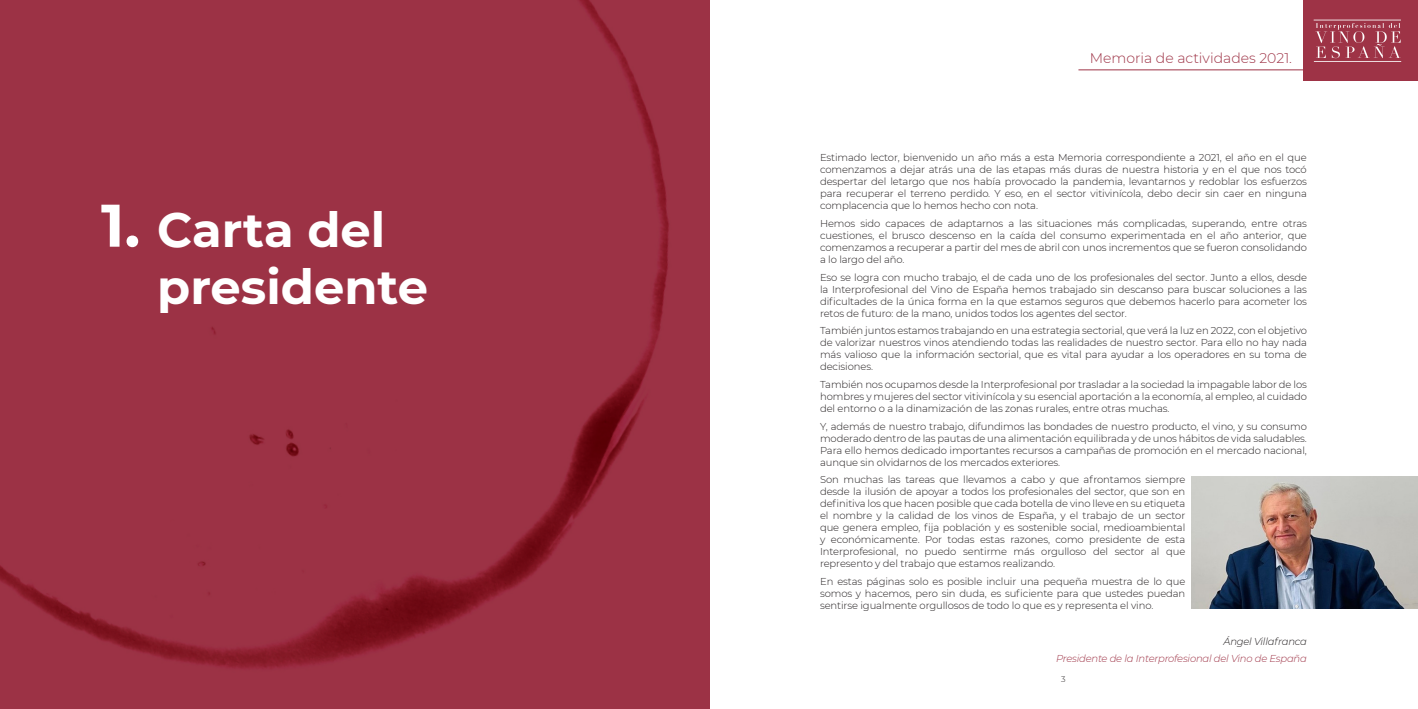
<style>
.page{position:relative;width:1418px;height:709px;background:#fff}
.page>*{position:absolute;margin:0;border:0;box-sizing:border-box;transform-origin:0 0}
.t1{font:700 48px/57.6px "Montserrat";color:#fff}
.t2{font:300 14px "Montserrat";color:#9e3346}
.t3{font:300 10px/12px "Montserrat";letter-spacing:-.01em;color:#231f20;text-align:justify}
.t4{font:italic 300 10px "Montserrat";letter-spacing:-.02em;color:#9e3346}
.t5{font:italic 300 10px "Montserrat";letter-spacing:-.02em;color:#231f20}
.t6{font:300 8px "Montserrat";color:#231f20}
.s1{font-size:60px}
</style>
<div class="page">
<div style="left:1303px;top:0;width:114px;height:80px;background:#9e3346"></div>
<svg style="left:1313px;top:20px;width:88px;height:42px"></svg>
<div style="left:0;top:0;width:709px;height:709px;background:#9c3245"></div>
<hr style="left:1078px;top:70px;width:225px;height:1px;background:#9e3346">
<img style="left:1191px;top:476px;width:226px;height:132px">
<p class="t1" style="left:157px;top:198px;width:272px;text-indent:-56px"><span class="s1">1.</span> Carta del presidente</p>
<p class="t2" style="left:1089px;top:49px;width:204px">Memoria de actividades 2021.</p>
<p class="t3" style="left:820px;top:151px;width:488px">Estimado lector, bienvenido un año más a esta Memoria correspondiente a 2021, el año en el que comenzamos a dejar atrás una de las etapas más duras de nuestra historia y en el que nos tocó despertar del letargo que nos había provocado la pandemia, levantarnos y redoblar los esfuerzos para recuperar el terreno perdido. Y eso, en el sector vitivinícola, debo decir sin caer en ninguna complacencia que lo hemos hecho con nota.</p>
<p class="t3" style="left:820px;top:217px;width:488px">Hemos sido capaces de adaptarnos a las situaciones más complicadas, superando, entre otras cuestiones, el brusco descenso en la caída del consumo experimentada en el año anterior, que comenzamos a recuperar a partir del mes de abril con unos incrementos que se fueron consolidando a lo largo del año.</p>
<p class="t3" style="left:820px;top:271px;width:488px">Eso se logra con mucho trabajo, el de cada uno de los profesionales del sector. Junto a ellos, desde la Interprofesional del Vino de España hemos trabajado sin descanso para buscar soluciones a las dificultades de la única forma en la que estamos seguros que debemos hacerlo para acometer los retos de futuro: de la mano, unidos todos los agentes del sector.</p>
<p class="t3" style="left:820px;top:324px;width:488px">También juntos estamos trabajando en una estrategia sectorial, que verá la luz en 2022, con el objetivo de valorizar nuestros vinos atendiendo todas las realidades de nuestro sector. Para ello no hay nada más valioso que la información sectorial, que es vital para ayudar a los operadores en su toma de decisiones.</p>
<p class="t3" style="left:820px;top:378px;width:488px">También nos ocupamos desde la Interprofesional por trasladar a la sociedad la impagable labor de los hombres y mujeres del sector vitivinícola y su esencial aportación a la economía, al empleo, al cuidado del entorno o a la dinamización de las zonas rurales, entre otras muchas.</p>
<p class="t3" style="left:820px;top:420px;width:488px">Y, además de nuestro trabajo, difundimos las bondades de nuestro producto, el vino, y su consumo moderado dentro de las pautas de una alimentación equilibrada y de unos hábitos de vida saludables.<br>Para ello hemos dedicado importantes recursos a campañas de promoción en el mercado nacional, aunque sin olvidarnos de los mercados exteriores.</p>
<p class="t3" style="left:820px;top:473px;width:367px">Son muchas las tareas que llevamos a cabo y que afrontamos siempre desde la ilusión de apoyar a todos los profesionales del sector, que son en definitiva los que hacen posible que cada botella de vino lleve en su etiqueta el nombre y la calidad de los vinos de España, y el trabajo de un sector que genera empleo, fija población y es sostenible social, medioambiental y económicamente. Por todas estas razones, como presidente de esta Interprofesional, no puedo sentirme más orgulloso del sector al que represento y del trabajo que estamos realizando.</p>
<p class="t3" style="left:820px;top:575px;width:367px">En estas páginas solo es posible incluir una pequeña muestra de lo que somos y hacemos, pero sin duda, es suficiente para que ustedes puedan sentirse igualmente orgullosos de todo lo que es y representa el vino.</p>
<p class="t5" style="left:1223px;top:634px;width:85px">Ángel Villafranca</p>
<p class="t4" style="left:1056px;top:652px;width:252px">Presidente de la Interprofesional del Vino de España</p>
<p class="t6" style="left:1061px;top:674px;width:6px">3</p>
</div>
